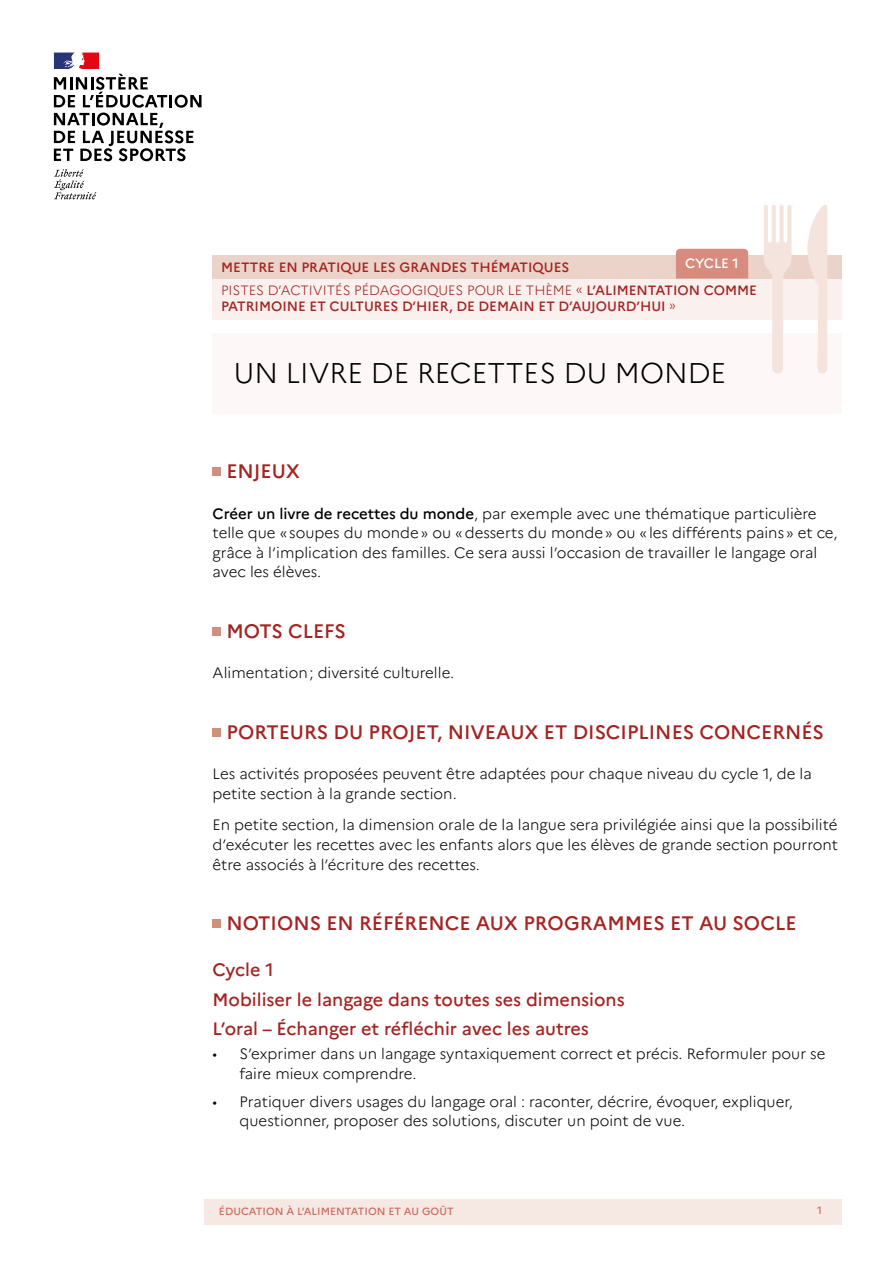
<style>
.page{position:relative;width:893px;height:1263px;background:#fff}
.page>*{position:absolute;margin:0;border:0;box-sizing:border-box;transform-origin:0 0}
.t1{font:300 28.5px "Marianne";color:#000}
.t2{font:500 19.5px "Marianne";color:#a42422}
.t3{font:500 18px/29.5px "Marianne";color:#a42422}
.t4{font:300 15px/19.5px "Marianne";color:#000}
.t5{font:500 13.5px/16.2px "Marianne";color:#a42422}
.t6{font:500 13.5px "Marianne";letter-spacing:-.005em;color:#fff}
.t7{font:500 10.5px "Marianne";color:#cd6e62}
.s1{font-weight:300}
.s2{font-weight:500}
</style>
<div class="page">
<div style="left:204px;top:1199px;width:638px;height:26px;background:#f6e9e4"></div>
<svg style="left:54px;top:169px;width:42px;height:30px"></svg>
<svg style="left:54px;top:53px;width:148px;height:108px"></svg>
<div style="left:212px;top:255px;width:630px;height:64px;background:#faf1ef"></div>
<div style="left:213px;top:467px;width:8px;height:9px;background:#d0907b"></div>
<div style="left:213px;top:627px;width:8px;height:8px;background:#d0907b"></div>
<div style="left:213px;top:728px;width:8px;height:9px;background:#d0907b"></div>
<div style="left:213px;top:919px;width:8px;height:9px;background:#d0907b"></div>
<div style="left:213px;top:255px;width:629px;height:24px;background:#ecd3c9"></div>
<div style="left:213px;top:333px;width:629px;height:81px;background:#fdf8f7"></div>
<svg style="left:764px;top:205px;width:27px;height:168px"></svg>
<svg style="left:806px;top:205px;width:21px;height:168px"></svg>
<div style="left:676px;top:249px;width:72px;height:30px;background:#d68c7e"></div>
<p class="t5" style="left:221px;top:259px;width:350px">METTRE EN PRATIQUE LES GRANDES THÉMATIQUES</p>
<p class="t6" style="left:685px;top:255px;width:55px">CYCLE 1</p>
<p class="t5" style="left:221px;top:282px;width:537px"><span class="s1">PISTES D’ACTIVITÉS PÉDAGOGIQUES POUR LE THÈME «</span> L’ALIMENTATION COMME<br>PATRIMOINE ET CULTURES D’HIER, DE DEMAIN ET D’AUJOURD’HUI <span class="s1">»</span></p>
<h1 class="t1" style="left:234px;top:355px;width:494px">UN LIVRE DE RECETTES DU MONDE</h1>
<h2 class="t2" style="left:226px;top:459px;width:75px">ENJEUX</h2>
<p class="t4" style="left:213px;top:504px;width:626px"><span class="s2">Créer un livre de recettes du monde</span>, par exemple avec une thématique particulière telle que «soupes du monde» ou «desserts du monde» ou «les différents pains» et ce, grâce à l’implication des familles. Ce sera aussi l’occasion de travailler le langage oral avec les élèves.</p>
<h2 class="t2" style="left:226px;top:619px;width:121px">MOTS CLEFS</h2>
<p class="t4" style="left:213px;top:663px;width:243px">Alimentation; diversité culturelle.</p>
<h2 class="t2" style="left:226px;top:720px;width:599px">PORTEURS DU PROJET, NIVEAUX ET DISCIPLINES CONCERNÉS</h2>
<p class="t4" style="left:213px;top:764px;width:601px">Les activités proposées peuvent être adaptées pour chaque niveau du cycle 1, de la petite section à la grande section.</p>
<p class="t4" style="left:213px;top:815px;width:627px;text-align:justify">En petite section, la dimension orale de la langue sera privilégiée ainsi que la possibilité d’exécuter les recettes avec les enfants alors que les élèves de grande section pourront être associés à l’écriture des recettes.</p>
<h2 class="t2" style="left:226px;top:911px;width:572px">NOTIONS EN RÉFÉRENCE AUX PROGRAMMES ET AU SOCLE</h2>
<p class="t3" style="left:213px;top:955px;width:414px">Cycle 1<br>Mobiliser le langage dans toutes ses dimensions<br>L’oral – Échanger et réfléchir avec les autres</p>
<p class="t4" style="left:240px;top:1044px;width:587px;text-indent:-27px">• S’exprimer dans un langage syntaxiquement correct et précis. Reformuler pour se faire mieux comprendre.</p>
<p class="t4" style="left:240px;top:1091px;width:555px;text-indent:-27px">• Pratiquer divers usages du langage oral : raconter, décrire, évoquer, expliquer, questionner, proposer des solutions, discuter un point de vue.</p>
<p class="t7" style="left:219px;top:1205px;width:236px">ÉDUCATION À L’ALIMENTATION ET AU GOÛT</p>
<p class="t7" style="left:817px;top:1204px;width:6px">1</p>
</div>
